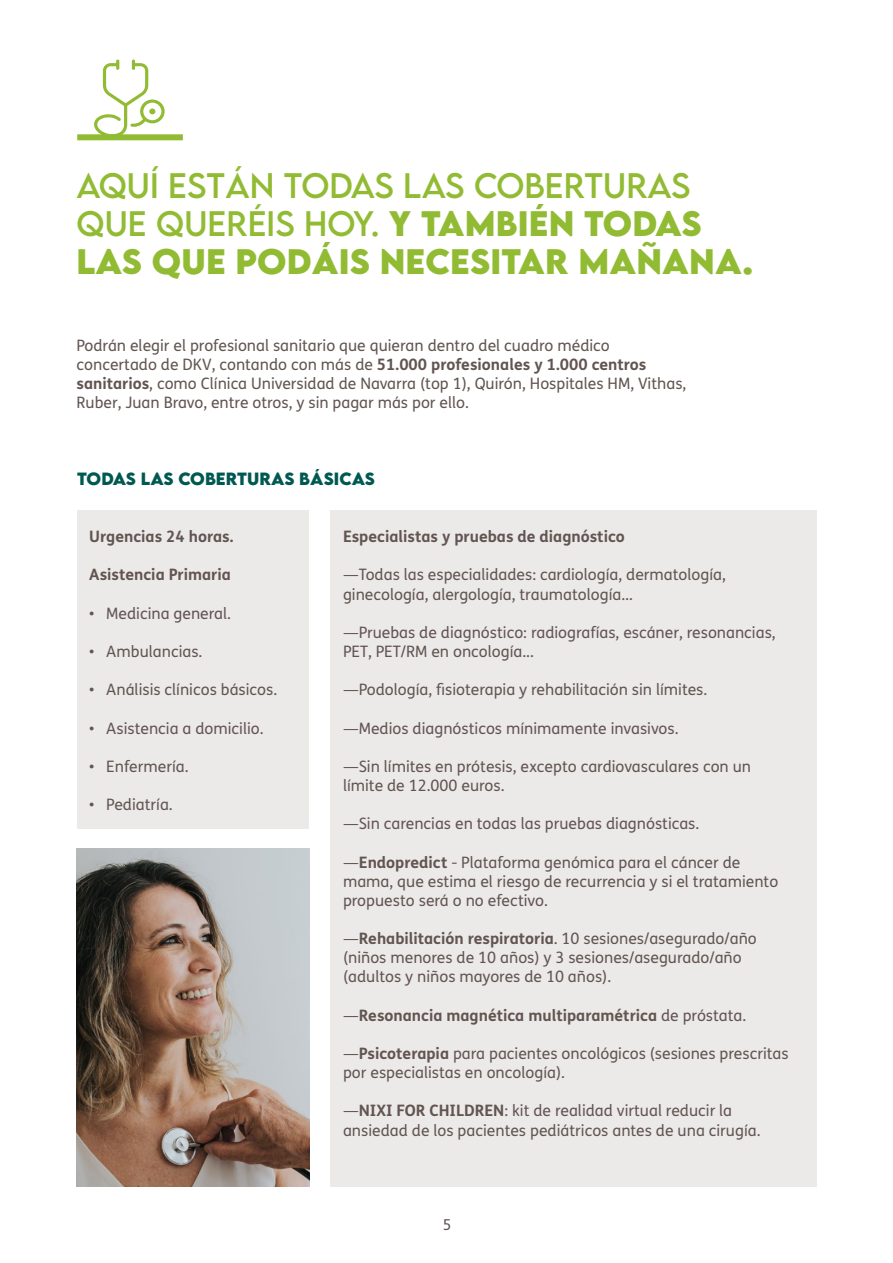
<style>
.page{position:relative;width:893px;height:1263px;background:#fff}
.page>*{position:absolute;margin:0;border:0;box-sizing:border-box;transform-origin:0 0}
.t1{font:31.5px/38.2px "LEMONMILK Pro FTR";letter-spacing:.005em;color:#92bb34}
.t2{font:15.75px/19.2px "FS Me";color:#625551}
.t3{font:700 15.75px "FS Me";color:#625551}
.t4{font:700 15.75px "LEMONMILK Pro FTR";letter-spacing:.005em;color:#005951}
.t5{font:15px "FS Me";color:#625551}
.s1{font-weight:700}
.s2{font-weight:400}
</style>
<div class="page">
<div style="left:78px;top:510px;width:231px;height:319px;background:#eceae9"></div>
<div style="left:330px;top:510px;width:486px;height:676px;background:#eceae9"></div>
<div style="left:77px;top:134px;width:106px;height:6px;background:#92bb34"></div>
<svg style="left:93px;top:60px;width:72px;height:75px"></svg>
<img style="left:77px;top:848px;width:232px;height:338px">
<h1 class="t1" style="left:77px;top:166px;width:678px">AQUÍ ESTÁN TODAS LAS COBERTURAS<br>QUE QUERÉIS HOY. <span class="s1">Y TAMBIÉN TODAS<br>LAS QUE PODÁIS NECESITAR MAÑANA.</span></h1>
<p class="t2" style="left:77px;top:335px;width:611px">Podrán elegir el profesional sanitario que quieran dentro del cuadro médico concertado de DKV, contando con más de <span class="s1">51.000 profesionales y 1.000 centros sanitarios</span>, como Clínica Universidad de Navarra (top 1), Quirón, Hospitales HM, Vithas, Ruber, Juan Bravo, entre otros, y sin pagar más por ello.</p>
<p class="t4" style="left:77px;top:468px;width:299px">TODAS LAS COBERTURAS BÁSICAS</p>
<p class="t3" style="left:89px;top:524px;width:146px">Urgencias 24 horas.</p>
<p class="t3" style="left:89px;top:563px;width:143px">Asistencia Primaria</p>
<p class="t2" style="left:89px;top:603px;width:143px">• Medicina general.</p>
<p class="t2" style="left:89px;top:642px;width:115px">• Ambulancias.</p>
<p class="t2" style="left:89px;top:680px;width:189px">• Análisis clínicos básicos.</p>
<p class="t2" style="left:89px;top:718px;width:176px">• Asistencia a domicilio.</p>
<p class="t2" style="left:89px;top:756px;width:101px">• Enfermería.</p>
<p class="t2" style="left:89px;top:795px;width:85px">• Pediatría.</p>
<p class="t3" style="left:343px;top:524px;width:283px">Especialistas y pruebas de diagnóstico</p>
<p class="t2" style="left:343px;top:565px;width:384px">—Todas las especialidades: cardiología, dermatología, ginecología, alergología, traumatología…</p>
<p class="t2" style="left:343px;top:622px;width:434px">—Pruebas de diagnóstico: radiografías, escáner, resonancias,<br>PET, PET/RM en oncología...</p>
<p class="t2" style="left:343px;top:680px;width:366px">—Podología, fisioterapia y rehabilitación sin límites.</p>
<p class="t2" style="left:343px;top:718px;width:337px">—Medios diagnósticos mínimamente invasivos.</p>
<p class="t2" style="left:343px;top:756px;width:410px">—Sin límites en prótesis, excepto cardiovasculares con un límite de 12.000 euros.</p>
<p class="t2" style="left:343px;top:814px;width:358px">—Sin carencias en todas las pruebas diagnósticas.</p>
<p class="t2" style="left:343px;top:852px;width:437px">—<span class="s1">Endopredict</span> - Plataforma genómica para el cáncer de mama, que estima el riesgo de recurrencia y si el tratamiento propuesto será o no efectivo.</p>
<p class="t2" style="left:343px;top:929px;width:415px">—<span class="s1">Rehabilitación respiratoria</span>. 10 sesiones/asegurado/año (niños menores de 10 años) y 3 sesiones/asegurado/año (adultos y niños mayores de 10 años).</p>
<p class="t3" style="left:343px;top:1003px;width:405px"><span class="s2">—</span>Resonancia magnética multiparamétrica <span class="s2">de próstata.</span></p>
<p class="t2" style="left:343px;top:1043px;width:447px">—<span class="s1">Psicoterapia</span> para pacientes oncológicos (sesiones prescritas por especialistas en oncología).</p>
<p class="t2" style="left:343px;top:1101px;width:419px">—<span class="s1">NIXI FOR CHILDREN</span>: kit de realidad virtual reducir la ansiedad de los pacientes pediátricos antes de una cirugía.</p>
<p class="t5" style="left:443px;top:1215px;width:10px">5</p>
</div>
